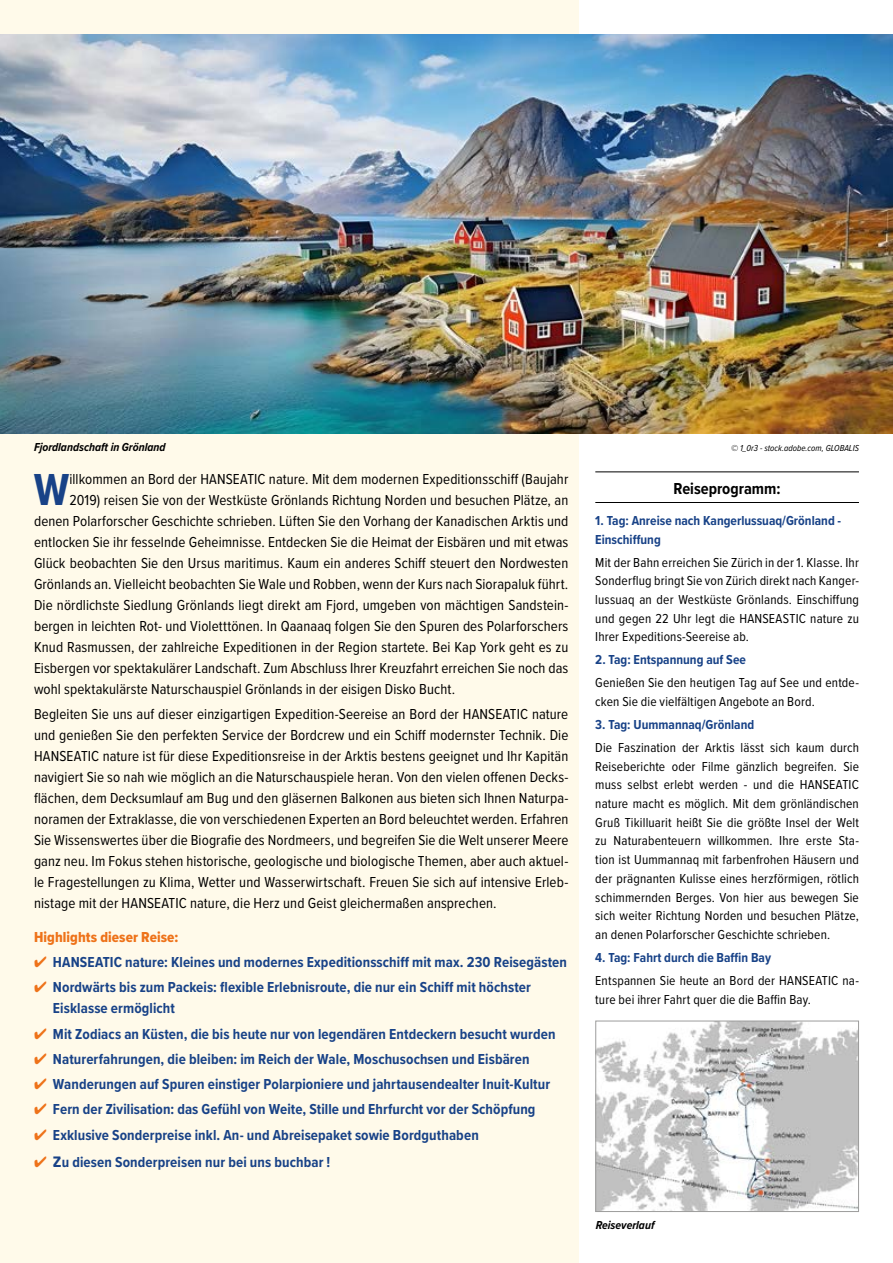
<style>
.page{position:relative;width:893px;height:1263px;background:#fff}
.page>*{position:absolute;margin:0;border:0;box-sizing:border-box;transform-origin:0 0}
.t1{font:700 46.5px "Proxima Nova Cond";color:#184287}
.t2{font:700 16.5px "Proxima Nova Cond";color:#000}
.t3{font:15px/21px "Proxima Nova Cond";letter-spacing:.005em;color:#000;text-align:justify}
.t4{font:700 15px/21px "Proxima Nova Cond";letter-spacing:.005em;color:#184287}
.t5{font:15px "Proxima Nova Cond Extrabld";letter-spacing:.005em;color:#ee7219}
.t6{font:13.5px/18.8px "Proxima Nova Cond";letter-spacing:.01em;color:#000;text-align:justify}
.t7{font:700 13.5px/18.8px "Proxima Nova Cond";color:#184287}
.t8{font:italic 700 12px "Proxima Nova Cond";color:#000}
.t9{font:italic 9px "Proxima Nova Cond";color:#000}
.s1{color:#ee7219}
.s2{font-family:"Enzo OT"}
</style>
<div class="page">
<div style="left:0;top:0;width:579px;height:1263px;background:#fffaea"></div>
<hr style="left:595px;top:471px;width:264px;height:1px;background:#000">
<hr style="left:595px;top:502px;width:264px;height:1px;background:#000">
<img style="left:0;top:34px;width:893px;height:400px">
<img style="left:597px;top:1022px;width:260px;height:188px">
<div style="left:595px;top:1020px;width:264px;height:192px;border:1px solid #9d9d9c"></div>
<p class="t8" style="left:34px;top:438px;width:133px">Fjordlandschaft in Grönland</p>
<p class="t9" style="left:731px;top:441px;width:129px">© 1_0r3 - stock.adobe.com, GLOBALIS</p>
<p class="t2" style="left:674px;top:476px;width:108px">Reiseprogramm:</p>
<p class="t7" style="left:595px;top:511px;width:247px">1. Tag: Anreise nach Kangerlussuaq/Grönland -<br>Einschiffung</p>
<p class="t6" style="left:595px;top:552px;width:265px">Mit der Bahn erreichen Sie Zürich in der 1. Klasse. Ihr Sonderflug bringt Sie von Zürich direkt nach Kanger&shy;lussuaq an der Westküste Grönlands. Einschiffung und gegen 22 Uhr legt die HANSEASTIC nature zu Ihrer Expeditions-Seereise ab.</p>
<p class="t7" style="left:595px;top:650px;width:152px">2. Tag: Entspannung auf See</p>
<p class="t6" style="left:595px;top:673px;width:265px">Genießen Sie den heutigen Tag auf See und entde&shy;cken Sie die vielfältigen Angebote an Bord.</p>
<p class="t7" style="left:595px;top:715px;width:160px">3. Tag: Uummannaq/Grönland</p>
<p class="t6" style="left:595px;top:737px;width:265px">Die Faszination der Arktis lässt sich kaum durch Reiseberichte oder Filme gänzlich begreifen. Sie muss selbst erlebt werden - und die HANSEATIC nature macht es möglich. Mit dem grönländischen Gruß Tikilluarit heißt Sie die größte Insel der Welt zu Naturabenteuern willkommen. Ihre erste Sta&shy;tion ist Uummannaq mit farbenfrohen Häusern und der prägnanten Kulisse eines herzförmigen, rötlich schimmernden Berges. Von hier aus bewegen Sie sich weiter Richtung Norden und besuchen Plätze, an denen Polarforscher Geschichte schrieben.</p>
<p class="t7" style="left:595px;top:948px;width:177px">4. Tag: Fahrt durch die Baffin Bay</p>
<p class="t6" style="left:595px;top:970px;width:265px">Entspannen Sie heute an Bord der HANSEATIC na&shy;ture bei ihrer Fahrt quer die die Baffin Bay.</p>
<h1 class="t1" style="left:34px;top:455px;width:37px">W</h1>
<p class="t3" style="left:69px;top:468px;width:500px">illkommen an Bord der HANSEATIC nature. Mit dem modernen Expeditionsschiff (Baujahr</p>
<p class="t3" style="left:69px;top:489px;width:500px">2019) reisen Sie von der Westküste Grönlands Richtung Norden und besuchen Plätze, an</p>
<p class="t3" style="left:34px;top:510px;width:536px">denen Polarforscher Geschichte schrieben. Lüften Sie den Vorhang der Kanadischen Arktis und</p>
<p class="t3" style="left:34px;top:531px;width:536px">entlocken Sie ihr fesselnde Geheimnisse. Entdecken Sie die Heimat der Eisbären und mit etwas</p>
<p class="t3" style="left:34px;top:552px;width:536px">Glück beobachten Sie den Ursus maritimus. Kaum ein anderes Schiff steuert den Nordwesten</p>
<p class="t3" style="left:34px;top:573px;width:536px">Grönlands an. Vielleicht beobachten Sie Wale und Robben, wenn der Kurs nach Siorapaluk führt.</p>
<p class="t3" style="left:34px;top:594px;width:536px">Die nördlichste Siedlung Grönlands liegt direkt am Fjord, umgeben von mächtigen Sandstein-</p>
<p class="t3" style="left:34px;top:615px;width:536px">bergen in leichten Rot- und Violetttönen. In Qaanaaq folgen Sie den Spuren des Polarforschers</p>
<p class="t3" style="left:34px;top:636px;width:536px">Knud Rasmussen, der zahlreiche Expeditionen in der Region startete. Bei Kap York geht es zu</p>
<p class="t3" style="left:34px;top:657px;width:536px">Eisbergen vor spektakulärer Landschaft. Zum Abschluss Ihrer Kreuzfahrt erreichen Sie noch das</p>
<p class="t3" style="left:34px;top:678px;width:423px">wohl spektakulärste Naturschauspiel Grönlands in der eisigen Disko Bucht.</p>
<p class="t3" style="left:34px;top:703px;width:536px">Begleiten Sie uns auf dieser einzigartigen Expedition-Seereise an Bord der HANSEATIC nature und genießen Sie den perfekten Service der Bordcrew und ein Schiff modernster Technik. Die HANSEATIC nature ist für diese Expeditionsreise in der Arktis bestens geeignet und Ihr Kapitän navigiert Sie so nah wie möglich an die Naturschauspiele heran. Von den vielen offenen Decks&shy;flächen, dem Decksumlauf am Bug und den gläsernen Balkonen aus bieten sich Ihnen Naturpa&shy;noramen der Extraklasse, die von verschiedenen Experten an Bord beleuchtet werden. Erfahren Sie Wissenswertes über die Biografie des Nordmeers, und begreifen Sie die Welt unserer Meere ganz neu. Im Fokus stehen historische, geologische und biologische Themen, aber auch aktuel&shy;le Fragestellungen zu Klima, Wetter und Wasserwirtschaft. Freuen Sie sich auf intensive Erleb&shy;nistage mit der HANSEATIC nature, die Herz und Geist gleichermaßen ansprechen.</p>
<p class="t5" style="left:34px;top:926px;width:146px">Highlights dieser Reise:</p>
<p class="t4" style="left:34px;top:951px;width:534px"><span class="s1">✔</span> HANSEATIC nature: Kleines und modernes Expeditionsschiff mit max. 230 Reisegästen</p>
<p class="t4" style="left:53px;top:976px;width:480px;text-indent:-19px"><span class="s1">✔</span> Nordwärts bis zum Packeis: flexible Erlebnisroute, die nur ein Schiff mit höchster<br>Eisklasse ermöglicht</p>
<p class="t4" style="left:34px;top:1023px;width:523px"><span class="s1">✔</span> Mit Zodiacs an Küsten, die bis heute nur von legendären Entdeckern besucht wurden</p>
<p class="t4" style="left:34px;top:1048px;width:497px"><span class="s1">✔</span> Naturerfahrungen, die bleiben: im Reich der Wale, Moschusochsen und Eisbären</p>
<p class="t4" style="left:34px;top:1073px;width:518px"><span class="s1">✔</span> Wanderungen auf Spuren einstiger Polarpioniere und jahrtausendealter Inuit-Kultur</p>
<p class="t4" style="left:34px;top:1098px;width:503px"><span class="s1">✔</span> Fern der Zivilisation: das Gefühl von Weite, Stille und Ehrfurcht vor der Schöpfung</p>
<p class="t4" style="left:34px;top:1124px;width:446px"><span class="s1">✔</span> Exklusive Sonderpreise inkl. An- und Abreisepaket sowie Bordguthaben</p>
<p class="t4" style="left:34px;top:1151px;width:298px"><span class="s1">✔</span> <span class="s2">Z</span>u diesen Sonderpreisen nur bei uns buchbar !</p>
<p class="t8" style="left:596px;top:1216px;width:60px">Reiseverlauf</p>
</div>
